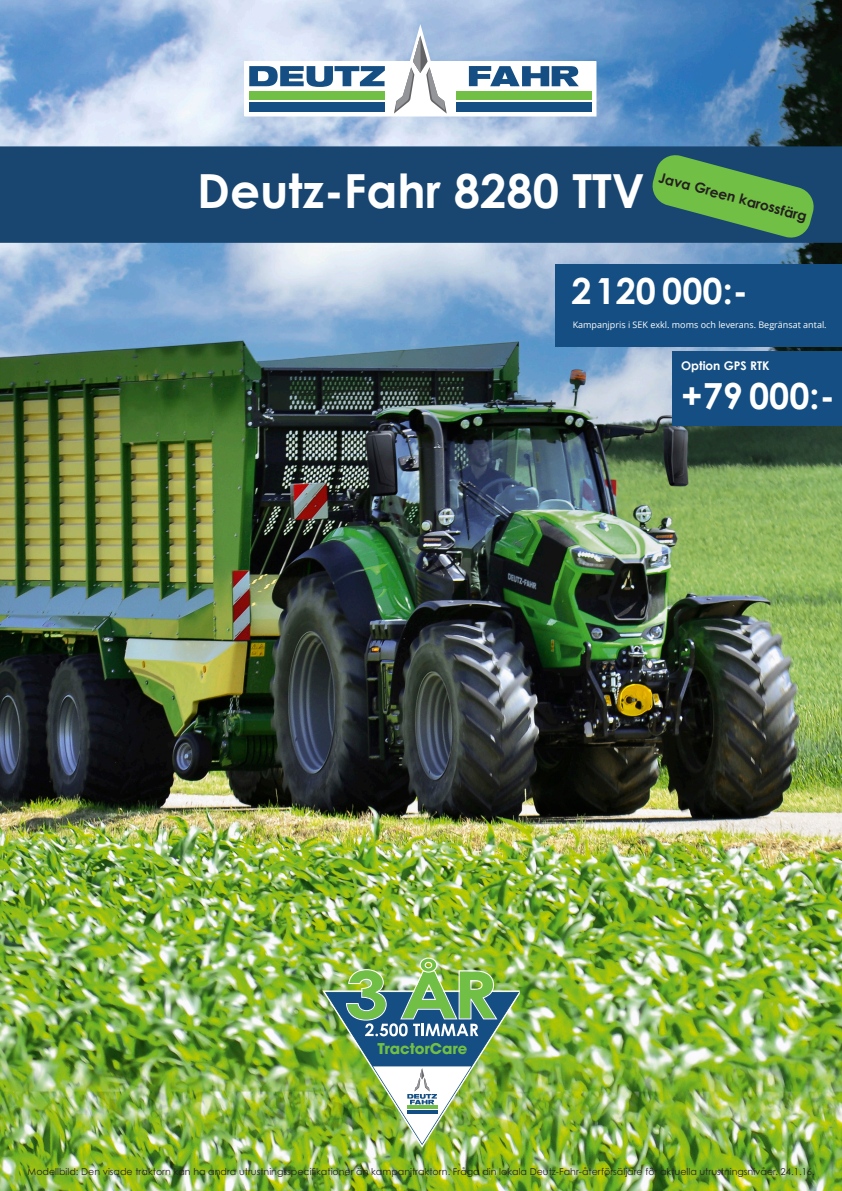
<style>
.page{position:relative;width:842px;height:1191px;background:#fff}
.page>*{position:absolute;margin:0;border:0;box-sizing:border-box;transform-origin:0 0}
.t1{font:700 47px "Century Gothic";color:#fff}
.t2{font:700 36px "Century Gothic Pro";color:#fff}
.t3{font:700 14.8px "ITC Avant Garde Pro";color:#71bf44}
.BRØD_I_TABEL{font:700 14px "Century Gothic Pro";color:#231f20}
.t4{font:700 12px "Century Gothic";color:#fff}
.t5{font:9.5px "Century Gothic Pro";color:#231f20}
.t6{font:9px "Open Sans";color:#fff}
</style>
<div class="page">
<img style="left:0;top:0;width:842px;height:1191px">
<div style="left:0;top:146px;width:842px;height:97px;background:#184670"></div>
<div style="left:245px;top:62px;width:351px;height:54px;background:#fff"></div>
<svg style="left:249px;top:66px;width:136px;height:21px"></svg>
<svg style="left:469px;top:66px;width:110px;height:20px"></svg>
<div style="left:249px;top:91px;width:136px;height:9px;background:#71bf44"></div>
<svg style="left:394px;top:24px;width:53px;height:90px"></svg>
<div style="left:249px;top:103px;width:136px;height:9px;background:#144e82"></div>
<div style="left:456px;top:91px;width:136px;height:9px;background:#71bf44"></div>
<div style="left:456px;top:103px;width:136px;height:9px;background:#144e82"></div>
<img style="left:322px;top:957px;width:198px;height:190px">
<div style="left:555px;top:264px;width:287px;height:82px;background:#144e82"></div>
<div style="left:673px;top:351px;width:169px;height:74px;background:#144e82"></div>
<svg style="left:650px;top:153px;width:166px;height:87px;background:#488857"></svg>
<p class="t1" style="left:197px;top:155px;width:449px">Deutz-Fahr 8280 TTV</p>
<p class="BRØD_I_TABEL" style="left:661px;top:168px;width:154px;rotate:15deg">Java Green karossfärg</p>
<p class="t2" style="left:571px;top:269px;width:178px">2 120 000:-</p>
<p class="t6" style="left:573px;top:319px;width:255px">Kampanjpris i SEK exkl. moms och leverans. Begränsat antal.</p>
<p class="t4" style="left:681px;top:356px;width:90px">Option GPS RTK</p>
<p class="t2" style="left:681px;top:373px;width:155px">+79 000:-</p>
<p class="t3" style="left:378px;top:1038px;width:91px">TractorCare</p>
<p class="t5" style="left:28px;top:1166px;width:789px">Modellbild: Den visade traktorn kan ha andra utrustningsspecifikationer än kampanjtraktorn. Fråga din lokala Deutz-Fahr-återförsäljare för aktuella utrustningsnivåer. 24.1.16.</p>
</div>
